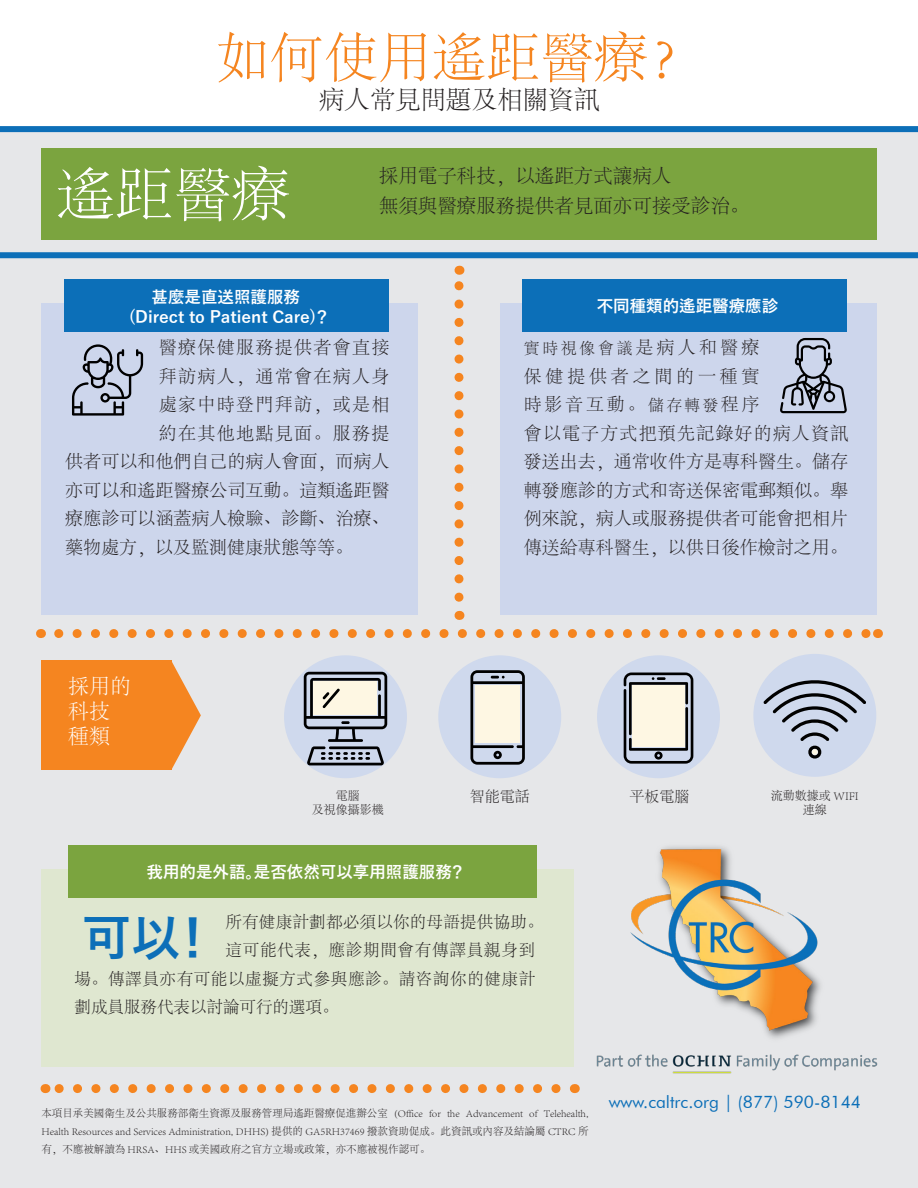
<style>
.page{position:relative;width:918px;height:1188px;background:#fff}
.page>*{position:absolute;margin:0;border:0;box-sizing:border-box;transform-origin:0 0}
.t1{font:300 58.5px "Adobe Song Std";color:#fff}
.t2{font:300 54px "Adobe Song Std";color:#f58520}
.t3{font:700 49.5px "Yu Gothic";color:#0c6fb8}
.t4{font:300 25.5px "Adobe Song Std";color:#231f20}
.t5{font:300 21px "Adobe Song Std";color:#fff}
.t6{font:300 19.5px "Adobe Song Std";color:#231f20}
.t7{font:300 18px/28.5px "Adobe Song Std";color:#231f20}
.t8{font:300 18px "Adobe Song Std";letter-spacing:.075em;color:#231f20}
.t9{font:17.25px "Futura BT";color:#0c6fb8}
.t10{font:700 16.5px/19.8px "Yu Gothic";color:#fff;text-align:center}
.t11{font:300 16.5px "Adobe Song Std";letter-spacing:.04em;color:#231f20}
.t12{font:300 16.5px "Adobe Song Std";letter-spacing:.015em;color:#231f20}
.t13{font:300 16.5px "Adobe Song Std";color:#231f20}
.t14{font:300 15.75px "Adobe Song Std";letter-spacing:.18em;color:#231f20}
.t15{font:300 15px "Adobe Song Std";color:#231f20}
.t16{font:300 12px "Adobe Song Std";color:#231f20}
.t17{font:300 10.5px/18px "Adobe Song Std";color:#231f20;text-align:justify}
.s1{font-size:18px}
.s2{font-size:15.75px}
</style>
<div class="page">
<div style="left:0;top:126px;width:918px;height:1062px;background:#e6e7e9"></div>
<div style="left:0;top:126px;width:918px;height:6px;background:#0c6fb8"></div>
<div style="left:0;top:252px;width:918px;height:6px;background:#0c6fb8"></div>
<div style="left:41px;top:148px;width:836px;height:91px;background:#7ba43f"></div>
<div style="left:41px;top:303px;width:377px;height:311px;background:#cdd6ec"></div>
<div style="left:64px;top:279px;width:324px;height:53px;background:#0c6fb8"></div>
<svg style="left:72px;top:344px;width:71px;height:72px"></svg>
<div style="left:500px;top:303px;width:376px;height:311px;background:#cdd6ec"></div>
<div style="left:522px;top:279px;width:325px;height:53px;background:#0c6fb8"></div>
<div style="left:41px;top:661px;width:130px;height:109px;background:#f58520"></div>
<svg style="left:171px;top:661px;width:30px;height:109px"></svg>
<div style="left:284px;top:655px;width:123px;height:123px;background:#cfd9ed;border-radius:50%"></div>
<div style="left:438px;top:655px;width:123px;height:123px;background:#cfd9ed;border-radius:50%"></div>
<div style="left:597px;top:655px;width:123px;height:123px;background:#cfd9ed;border-radius:50%"></div>
<svg style="left:624px;top:673px;width:69px;height:91px"></svg>
<div style="left:753px;top:654px;width:123px;height:123px;background:#cfd9ed;border-radius:50%"></div>
<svg style="left:59px;top:629px;width:809px;height:9px"></svg>
<svg style="left:454px;top:266px;width:10px;height:331px"></svg>
<div style="left:41px;top:870px;width:532px;height:197px;background:#dfe7d0"></div>
<svg style="left:54px;top:1084px;width:502px;height:9px"></svg>
<svg style="left:304px;top:672px;width:83px;height:93px"></svg>
<svg style="left:470px;top:670px;width:55px;height:95px"></svg>
<div style="left:632px;top:685px;width:53px;height:62px;background:#fef7e3"></div>
<svg style="left:763px;top:680px;width:103px;height:79px"></svg>
<svg style="left:780px;top:338px;width:67px;height:75px"></svg>
<img style="left:568px;top:770px;width:310px;height:324px">
<div style="left:68px;top:845px;width:469px;height:53px;background:#7ba43f"></div>
<p class="t2" style="left:216px;top:29px;width:487px">如何使用遙距醫療？</p>
<p class="t4" style="left:319px;top:86px;width:282px">病人常見問題及相關資訊</p>
<p class="t1" style="left:56px;top:163px;width:236px">遙距醫療</p>
<p class="t6" style="left:379px;top:166px;width:294px">採用電子科技，以遙距方式讓病人</p>
<p class="t6" style="left:379px;top:195px;width:372px">無須與醫療服務提供者見面亦可接受診治。</p>
<p class="t10" style="left:129px;top:287px;width:203px">甚麼是直送照護服務(Direct to Patient Care)？</p>
<p class="t8" style="left:159px;top:338px;width:232px">醫療保健服務提供者會直接</p>
<p class="t8" style="left:159px;top:367px;width:232px">拜訪病人，通常會在病人身</p>
<p class="t8" style="left:159px;top:395px;width:232px">處家中時登門拜訪，或是相</p>
<p class="t8" style="left:159px;top:424px;width:232px">約在其他地點見面。服務提</p>
<p class="t7" style="left:65px;top:448px;width:326px">供者可以和他們自己的病人會面，而病人</p>
<p class="t7" style="left:65px;top:477px;width:326px">亦可以和遙距醫療公司互動。這類遙距醫</p>
<p class="t7" style="left:65px;top:505px;width:326px">療應診可以涵蓋病人檢驗、診斷、治療、</p>
<p class="t7" style="left:65px;top:534px;width:290px">藥物處方，以及監測健康狀態等等。</p>
<p class="t10" style="left:597px;top:296px;width:183px">不同種類的遙距醫療應診</p>
<p class="t14" style="left:524px;top:339px;width:237px">實時視像會議<span class="s1">是病人和醫療</span></p>
<p class="t7" style="left:524px;top:363px;width:326px">保健提供者之間的一種實<br>時影音互動。<span class="s2">儲存轉發</span>程序<br>會以電子方式把預先記錄好的病人資訊發送出去，通常收件方是專科醫生。儲存轉發應診的方式和寄送保密電郵類似。舉例來說，病人或服務提供者可能會把相片傳送給專科醫生，以供日後作檢討之用。</p>
<p class="t5" style="left:68px;top:675px;width:64px">採用的</p>
<p class="t5" style="left:68px;top:700px;width:43px">科技</p>
<p class="t5" style="left:68px;top:725px;width:43px">種類</p>
<p class="t16" style="left:336px;top:789px;width:25px">電腦</p>
<p class="t16" style="left:312px;top:804px;width:73px">及視像攝影機</p>
<p class="t15" style="left:470px;top:789px;width:61px">智能電話</p>
<p class="t15" style="left:629px;top:789px;width:61px">平板電腦</p>
<p class="t16" style="left:771px;top:789px;width:89px">流動數據或 WIFI</p>
<p class="t16" style="left:803px;top:803px;width:25px">連線</p>
<p class="t10" style="left:147px;top:863px;width:321px">我用的是外語。是否依然可以享用照護服務？</p>
<p class="t12" style="left:225px;top:913px;width:320px">所有健康計劃都必須以你的母語提供協助。</p>
<p class="t11" style="left:225px;top:942px;width:311px">這可能代表，應診期間會有傳譯員親身到</p>
<p class="t11" style="left:75px;top:970px;width:462px">場。傳譯員亦有可能以虛擬方式參與應診。請咨詢你的健康計</p>
<p class="t13" style="left:75px;top:999px;width:265px">劃成員服務代表以討論可行的選項。</p>
<p class="t3" style="left:82px;top:910px;width:138px">可以！</p>
<p class="t17" style="left:41px;top:1105px;width:549px">本項目承美國衛生及公共服務部衛生資源及服務管理局遙距醫療促進辦公室 (Office for the Advancement of Telehealth, Health Resources and Services Administration, DHHS) 提供的 GA5RH37469 撥款資助促成。此資訊或內容及結論屬 CTRC 所有，不應被解讀為 HRSA、HHS 或美國政府之官方立場或政策，亦不應被視作認可。</p>
<p class="t9" style="left:609px;top:1092px;width:254px">www.caltrc.org | (877) 590-8144</p>
</div>
